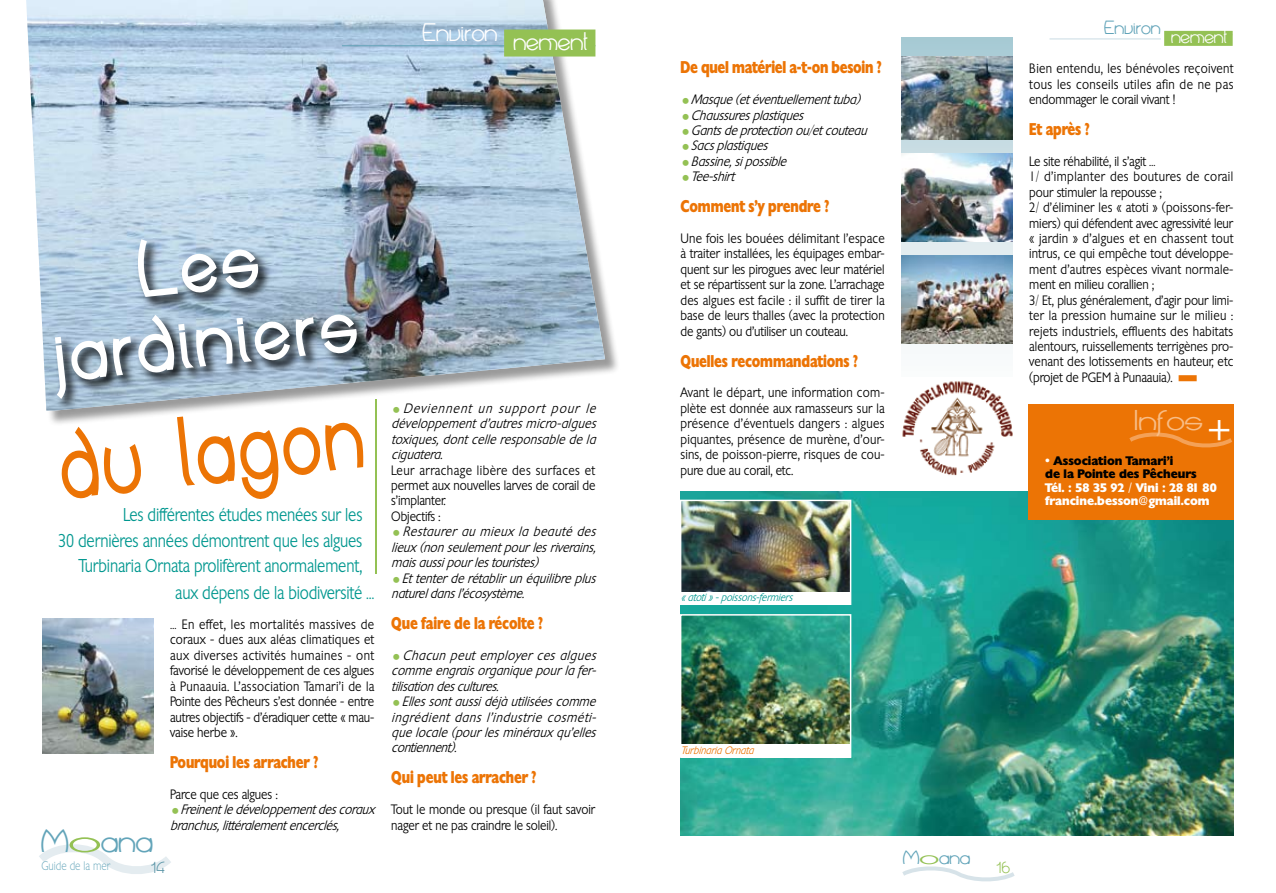
<style>
.page{position:relative;width:1276px;height:893px;background:#fff}
.page>*{position:absolute;margin:0;border:0;box-sizing:border-box;transform-origin:0 0}
.t1{font:90px "croptypes";color:#ec7405;scale:.75 1}
.t2{font:72px/75px "croptypes";color:#fff;text-align:center;scale:.91 1}
.t3{font:30px "croptypes";color:#62a4b9;scale:1.08 1}
.t4{font:27px "croptypes";color:#f8bd86;scale:1.25 1}
.t5{font:24px "croptypes";color:#fff}
.t6{font:300 18px "Chantilly";letter-spacing:-.01em;color:#00978f;scale:.85 1}
.t7{font:18px "croptypes";color:#62a4b9}
.t8{font:18px "croptypes";color:#62a4b9;scale:1.08 1}
.t9{font:18px "croptypes";color:#fff}
.t10{font:800 16.5px "Chantilly";letter-spacing:-.01em;color:#ec7405;scale:.8 1}
.t11{font:15px "croptypes";color:#5793a5}
.t12{font:15px "croptypes";color:#94c154}
.t13{font:300 13.2px/15.5px "Chantilly";color:#000;text-align:justify;scale:.9 1}
.t14{font:italic 300 13.2px/15.5px "Chantilly";letter-spacing:-.01em;color:#000;text-align:justify;scale:.9 1}
.t15{font:italic 300 13.2px/15.5px "Chantilly";letter-spacing:-.055em;color:#000;scale:.9 1}
.t16{font:800 12px/13.5px "Chantilly";color:#fff}
.t17{font:800 12px/13.5px "Chantilly";color:#000}
.t18{font:200 12px "Chantilly";color:#62a4b9;scale:.85 1}
.t19{font:italic 300 10.5px "Chantilly";letter-spacing:-.01em;color:#00978f;scale:.9 1}
.t20{font:italic 300 10.5px "Chantilly";letter-spacing:-.01em;color:#ec7405;scale:.9 1}
.s1{color:#94c154}
.s2{color:#fff}
.s3{font-size:45px;color:#fff}
.s4{font-size:15px;color:#fff}
</style>
<div class="page">
<img style="left:26px;top:0;width:579px;height:411px">
<img style="left:43px;top:618px;width:110px;height:135px">
<hr style="left:375px;top:400px;width:1px;height:174px;background:#94c154">
<svg style="left:39px;top:844px;width:132px;height:30px"></svg>
<hr style="left:342px;top:45px;width:253px;height:1px;background:#62a4b9">
<div style="left:504px;top:30px;width:91px;height:27px;background:#94c154"></div>
<img style="left:53px;top:237px;width:423px;height:255px">
<svg style="left:138px;top:238px;width:121px;height:60px;background:#a3b3c0"></svg>
<svg style="left:54px;top:313px;width:304px;height:88px;background:#9cacba"></svg>
<svg style="left:60px;top:425px;width:82px;height:74px"></svg>
<svg style="left:176px;top:415px;width:188px;height:84px"></svg>
<svg style="left:902px;top:867px;width:113px;height:15px"></svg>
<svg style="left:901px;top:37px;width:111px;height:307px;background:#bed5db"></svg>
<hr style="left:1049px;top:39px;width:111px;height:1px;background:#c9dbe3">
<div style="left:1164px;top:31px;width:68px;height:15px;background:#94c154"></div>
<img style="left:680px;top:491px;width:553px;height:344px">
<div style="left:1028px;top:404px;width:205px;height:116px;background:#ec7405"></div>
<svg style="left:1129px;top:433px;width:105px;height:20px"></svg>
<img style="left:902px;top:381px;width:111px;height:95px">
<div style="left:680px;top:500px;width:170px;height:104px;background:#fff"></div>
<img style="left:683px;top:503px;width:165px;height:88px">
<div style="left:680px;top:500px;width:171px;height:105px;border:2px solid #fff"></div>
<div style="left:680px;top:615px;width:170px;height:142px;background:#fff"></div>
<img style="left:683px;top:617px;width:165px;height:127px">
<div style="left:680px;top:614px;width:171px;height:144px;border:2px solid #fff"></div>
<img style="left:901px;top:153px;width:111px;height:88px">
<img style="left:901px;top:57px;width:111px;height:83px">
<img style="left:902px;top:255px;width:110px;height:88px">
<svg style="left:393px;top:407px;width:6px;height:6px"></svg>
<h3 class="t5" style="left:423px;top:18px;width:174px">Environ nement<span class="s1">r</span></h3>
<h2 class="t2" style="left:45px;top:244px;width:333px;rotate:-6deg">Les jardiniers</h2>
<h1 class="t1" style="left:56px;top:411px;width:403px;rotate:-6deg">du lagon</h1>
<h3 class="t6" style="left:123px;top:504px;width:283px">Les différentes études menées sur les</h3>
<h3 class="t6" style="left:58px;top:529px;width:359px">30 dernières années démontrent que les algues</h3>
<h3 class="t6" style="left:79px;top:555px;width:335px">Turbinaria Ornata prolifèrent anormalement,</h3>
<h3 class="t6" style="left:175px;top:582px;width:237px">aux dépens de la biodiversité …</h3>
<p class="t13" style="left:170px;top:616px;width:228px">… En effet, les mortalités massives de coraux - dues aux aléas climatiques et aux diverses activités humaines - ont favorisé le développement de ces algues à Punaauia. L’association Tamari’i de la Pointe des Pêcheurs s’est donnée - entre autres objectifs - d’éradiquer cette « mau&shy;vaise herbe ».</p>
<p class="t10" style="left:170px;top:751px;width:187px">Pourquoi les arracher ?</p>
<p class="t13" style="left:170px;top:786px;width:121px">Parce que ces algues :</p>
<p class="t15" style="left:170px;top:802px;width:231px;text-indent:10px">Freinent le développement descoraux branchus,littéralement encerclés,</p>
<h3 class="t3" style="left:41px;top:823px;width:105px">M<span class="s1">o</span>ana</h3>
<p class="t18" style="left:41px;top:858px;width:83px">Guide de la mer</p>
<p class="t11" style="left:151px;top:858px;width:15px">14</p>
<p class="t14" style="left:391px;top:400px;width:232px;text-indent:12px">Deviennent un support pour le développement d’autres micro-algues toxiques, dont celle responsable de la ciguatera.</p>
<p class="t13" style="left:391px;top:462px;width:228px;text-align:left">Leur arrachage libère des surfaces et permet aux nouvelles larves de corail de s’implanter.<br>Objectifs :</p>
<p class="t14" style="left:391px;top:524px;width:231px;text-indent:11px">Restaurer au mieux la beauté des lieux (non seulement pour les riverains, maisaussipour lestouristes)</p>
<p class="t14" style="left:391px;top:570px;width:231px;text-indent:11px">Et tenter de rétablir un équilibre plus natureldansl’écosystème.</p>
<p class="t10" style="left:391px;top:612px;width:191px">Que faire de la récolte ?</p>
<p class="t14" style="left:391px;top:647px;width:232px;text-indent:11px">Chacun peut employer ces algues comme engrais organique pour la fer&shy;tilisation descultures.</p>
<p class="t14" style="left:391px;top:694px;width:232px;text-indent:11px">Elles sont aussi déjà utilisées comme ingrédient dans l’industrie cosméti&shy;que locale (pour les minéraux qu’elles contiennent).</p>
<p class="t10" style="left:391px;top:766px;width:183px">Qui peut les arracher ?</p>
<p class="t13" style="left:391px;top:802px;width:228px">Tout le monde ou presque (il faut savoir nager et ne pas craindre le soleil).</p>
<p class="t10" style="left:680px;top:56px;width:253px">De quel matériel a-t-on besoin ?</p>
<p class="t14" style="left:691px;top:92px;width:200px;text-align:left">Masque (et éventuellement tuba)<br>Chaussuresplastiques<br>Gantsde protection ou/et couteau<br>Sacsplastiques<br>Bassine,sipossible<br>Tee-shirt</p>
<p class="t10" style="left:680px;top:195px;width:187px">Comment s’y prendre ?</p>
<p class="t13" style="left:680px;top:231px;width:228px">Une fois les bouées délimitant l’espace à traiter installées, les équipages embar&shy;quent sur les pirogues avec leur matériel et se répartissent sur la zone. L’arrachage des algues est facile : il suffit de tirer la base de leurs thalles (avec la protection de gants) ou d’utiliser un couteau.</p>
<p class="t10" style="left:680px;top:349px;width:223px">Quelles recommandations ?</p>
<p class="t13" style="left:680px;top:385px;width:228px">Avant le départ, une information com&shy;plète est donnée aux ramasseurs sur la présence d’éventuels dangers : algues piquantes, présence de murène, d’our&shy;sins, de poisson-pierre, risques de cou&shy;pure due au corail, etc.</p>
<p class="t19" style="left:681px;top:591px;width:128px">« atoti »-poissons-fermiers</p>
<h3 class="t7" style="left:1049px;top:17px;width:113px"><span class="s2">SSSS</span>Environ</h3>
<h3 class="t9" style="left:1171px;top:26px;width:63px">nement<span class="s1">r</span></h3>
<p class="t13" style="left:1029px;top:61px;width:228px">Bien entendu, les bénévoles reçoivent tous les conseils utiles afin de ne pas endommager le corail vivant !</p>
<p class="t10" style="left:1029px;top:118px;width:77px">Et après ?</p>
<p class="t13" style="left:1029px;top:153px;width:228px;text-align:left">Le site réhabilité, il s’agit …<br>1/ d’implanter des boutures de corail pour stimuler la repousse ;<br>2/ d’éliminer les « atoti » (poissons-fer&shy;miers) qui défendent avec agressivité leur « jardin » d’algues et en chassent tout intrus, ce qui empêche tout développe&shy;ment d’autres espèces vivant normale&shy;ment en milieu corallien ;<br>3/ Et, plus généralement, d’agir pour limi&shy;ter la pression humaine sur le milieu : rejets industriels, effluents des habitats alentours, ruissellements terrigènes pro&shy;venant des lotissements en hauteur, etc (projet de PGEM à Punaauia).</p>
<h3 class="t4" style="left:1134px;top:404px;width:79px">Infos <span class="s3">+</span></h3>
<p class="t17" style="left:1045px;top:454px;width:153px"><sup>.</sup> Association Tamari’i<br>de la Pointe des Pêcheurs</p>
<p class="t16" style="left:1045px;top:481px;width:173px">Tél. : 58 35 92 / Vini : 28 81 80 francine.besson@gmail.com</p>
<p class="t20" style="left:681px;top:744px;width:85px">Turbinaria Ornata</p>
<h3 class="t8" style="left:903px;top:847px;width:86px">M<span class="s1">o</span>ana<span class="s4">aa</span></h3>
<p class="t12" style="left:997px;top:858px;width:15px">16</p>
</div>
